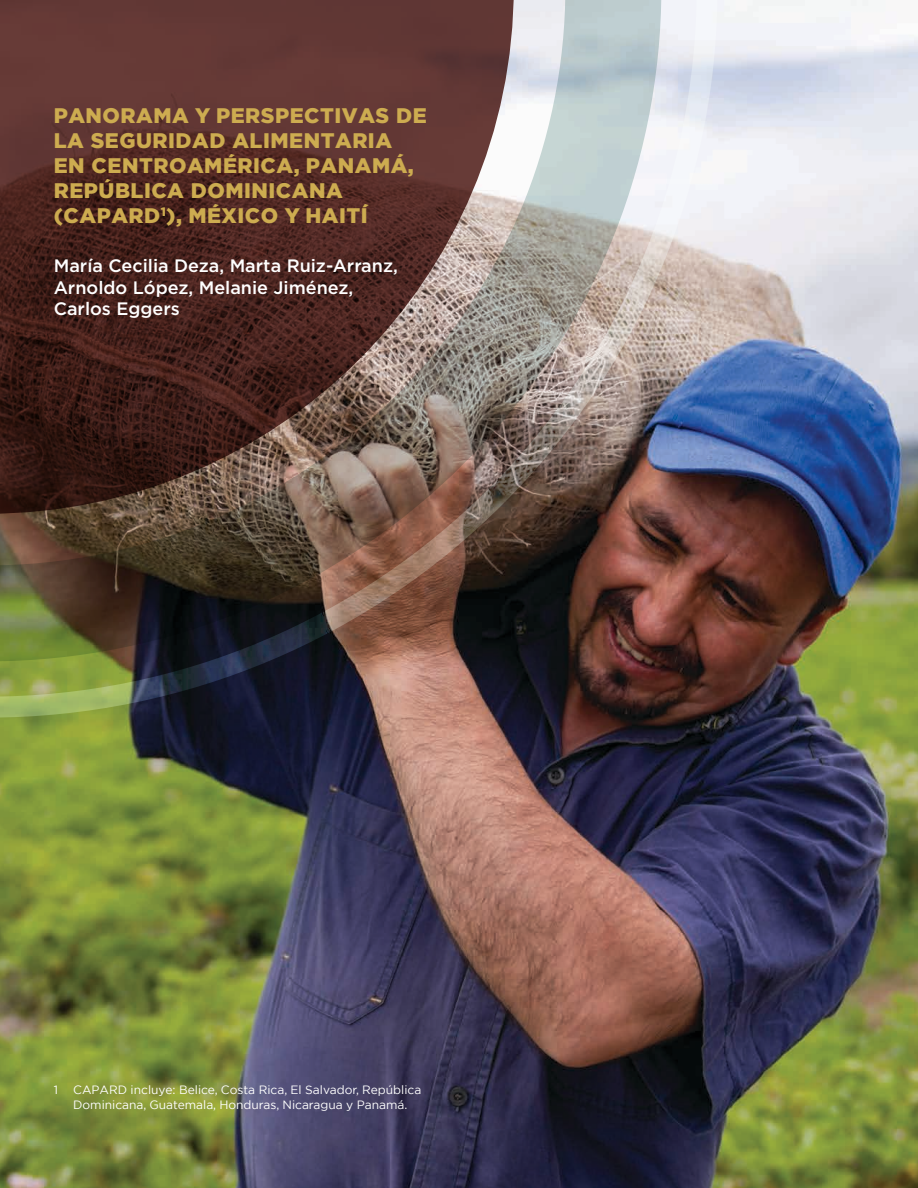
<style>
.page{position:relative;width:918px;height:1188px;background:#fff}
.page>*{position:absolute;margin:0;border:0;box-sizing:border-box;transform-origin:0 0}
.t1{font:900 21px/25.2px "Gotham";letter-spacing:.025em;color:#cdac50}
.t2{font:500 18px/21.6px "Gotham";color:#fff}
.t3{font:12px/14.4px "Gotham";color:#fff}
</style>
<div class="page">
<img style="left:0;top:0;width:918px;height:1188px">
<img style="left:0;top:0;width:719px;height:719px">
<p class="t1" style="left:54px;top:102px;width:375px">PANORAMA Y PERSPECTIVAS DE<br>LA SEGURIDAD ALIMENTARIA<br>EN CENTROAMÉRICA, PANAMÁ,<br>REPÚBLICA DOMINICANA (CAPARD<sup>1</sup>), MÉXICO Y HAITÍ</p>
<p class="t2" style="left:54px;top:254px;width:346px">María Cecilia Deza, Marta Ruiz-Arranz,<br>Arnoldo López, Melanie Jiménez,<br>Carlos Eggers</p>
<p class="t3" style="left:54px;top:1082px;width:6px">1</p>
<p class="t3" style="left:73px;top:1082px;width:350px">CAPARD incluye: Belice, Costa Rica, El Salvador, República<br>Dominicana, Guatemala, Honduras, Nicaragua y Panamá.</p>
</div>
